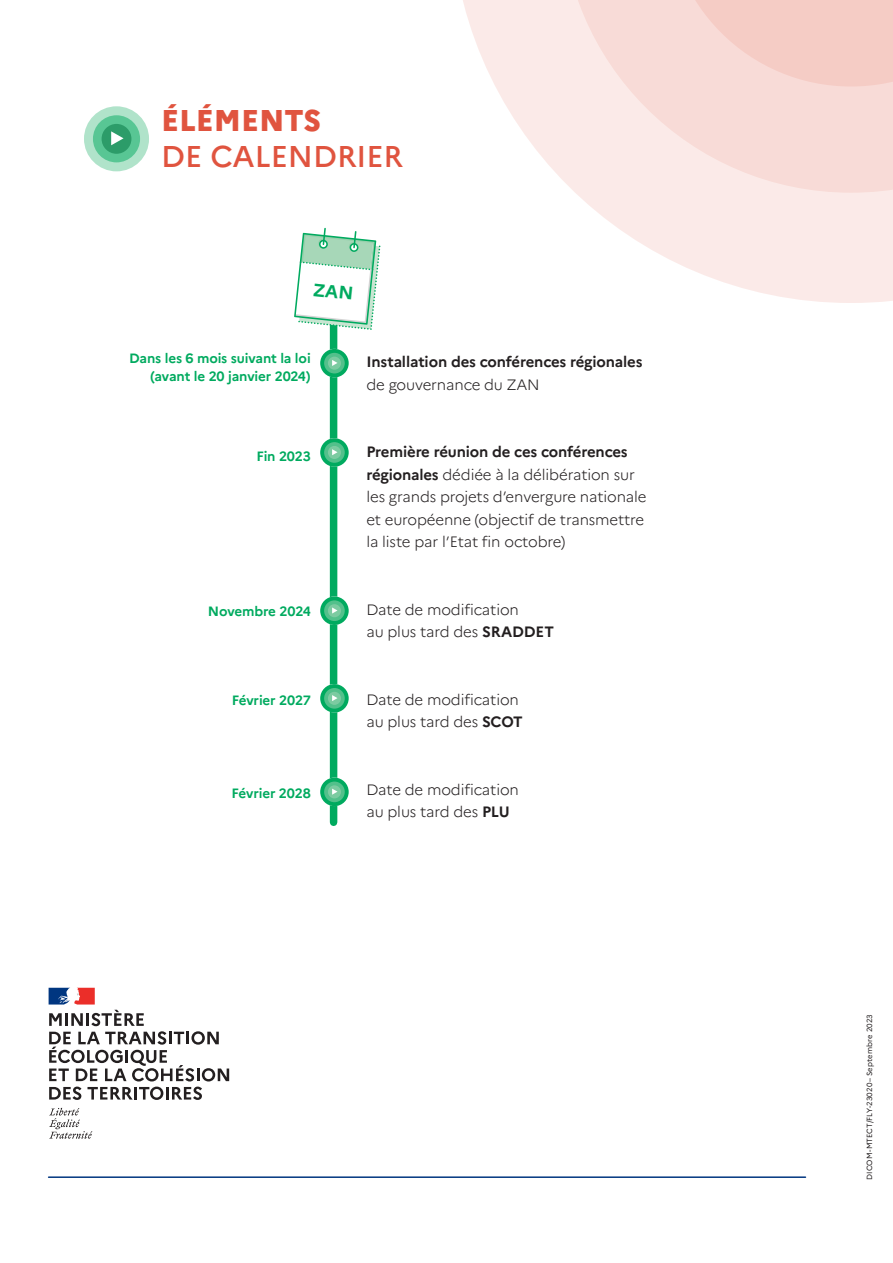
<style>
.page{position:relative;width:893px;height:1263px;background:#fff}
.page>*{position:absolute;margin:0;border:0;box-sizing:border-box;transform-origin:0 0}
.t1{font:500 30px/36px "Marianne";color:#e0543f}
.texte{font:300 15px/22.5px "Marianne";letter-spacing:-.01em;color:#231f20}
.texte-2{font:700 15px/22.5px "Marianne";letter-spacing:-.01em;color:#231f20}
.texte-3{font:700 13.5px/18px "Marianne";letter-spacing:-.01em;color:#00aa5f;text-align:right}
.t2{font:7.5px "Marianne";letter-spacing:.015em;color:#231f20}
.s1{font-weight:800}
.s2{font-weight:300}
.s3{font-weight:700}
</style>
<div class="page">
<svg style="left:463px;top:0;width:430px;height:303px;fill:#fbeae8"></svg>
<svg style="left:561px;top:0;width:332px;height:193px;background:#f9e1dd"></svg>
<svg style="left:667px;top:0;width:226px;height:87px;background:#f6d1cb"></svg>
<div style="left:330px;top:289px;width:7px;height:533px;background:#00aa5f"></div>
<hr style="left:49px;top:1176px;width:756px;height:2px;background:#003680">
<svg style="left:49px;top:1108px;width:43px;height:31px"></svg>
<svg style="left:49px;top:1010px;width:180px;height:90px"></svg>
<svg style="left:49px;top:988px;width:46px;height:16px"></svg>
<div style="left:84px;top:106px;width:65px;height:65px;background:#b0e3ca;border-radius:50%"></div>
<div style="left:93px;top:115px;width:47px;height:47px;background:#58c694;border-radius:50%"></div>
<div style="left:102px;top:124px;width:29px;height:30px;background:#2c9c69;border-radius:50%"></div>
<svg style="left:111px;top:131px;width:13px;height:14px"></svg>
<svg style="left:320px;top:438px;width:29px;height:29px"></svg>
<svg style="left:324px;top:442px;width:21px;height:21px"></svg>
<svg style="left:328px;top:446px;width:13px;height:13px"></svg>
<svg style="left:332px;top:449px;width:5px;height:6px"></svg>
<svg style="left:320px;top:349px;width:29px;height:28px"></svg>
<div style="left:324px;top:353px;width:21px;height:20px;background:#53c08b;border-radius:50%"></div>
<div style="left:328px;top:357px;width:13px;height:13px;background:#7ccba1;border-radius:50%"></div>
<svg style="left:332px;top:360px;width:5px;height:6px"></svg>
<svg style="left:320px;top:596px;width:29px;height:29px"></svg>
<svg style="left:324px;top:600px;width:21px;height:21px"></svg>
<svg style="left:328px;top:604px;width:13px;height:13px"></svg>
<svg style="left:332px;top:607px;width:5px;height:6px"></svg>
<div style="left:320px;top:684px;width:29px;height:28px;background:#00aa5f;border-radius:50%"></div>
<svg style="left:324px;top:688px;width:21px;height:21px"></svg>
<div style="left:328px;top:692px;width:13px;height:13px;background:#7ccba1;border-radius:50%"></div>
<svg style="left:332px;top:695px;width:5px;height:6px"></svg>
<svg style="left:320px;top:777px;width:29px;height:29px"></svg>
<div style="left:320px;top:778px;width:29px;height:28px;background:#00aa5f;border-radius:50%"></div>
<svg style="left:324px;top:781px;width:21px;height:21px"></svg>
<svg style="left:328px;top:785px;width:13px;height:13px"></svg>
<svg style="left:332px;top:789px;width:5px;height:6px"></svg>
<svg style="left:294px;top:228px;width:86px;height:102px"></svg>
<p class="t1" style="left:161px;top:99px;width:244px"><span class="s1">ÉLÉMENTS<br></span>DE CALENDRIER</p>
<p class="texte-3" style="left:129px;top:349px;width:183px">Dans les 6 mois suivant la loi (avant le 20 janvier 2024)</p>
<p class="texte-2" style="left:366px;top:350px;width:278px">Installation des conférences régionales <span class="s2">de gouvernance du ZAN</span></p>
<p class="texte-3" style="left:256px;top:446px;width:56px">Fin 2023</p>
<p class="texte" style="left:366px;top:440px;width:282px"><span class="s3">Première réunion de ces conférences régionales</span> dédiée à la délibération sur les grands projets d’envergure nationale et européenne (objectif de transmettre la liste par l’Etat fin octobre)</p>
<p class="texte-3" style="left:208px;top:601px;width:104px">Novembre 2024</p>
<p class="texte" style="left:366px;top:597px;width:154px">Date de modification</p>
<p class="texte" style="left:366px;top:620px;width:189px">au plus tard des <span class="s3">SRADDET</span></p>
<p class="texte-3" style="left:232px;top:690px;width:80px">Février 2027</p>
<p class="texte" style="left:366px;top:687px;width:154px">Date de modification</p>
<p class="texte" style="left:366px;top:710px;width:158px">au plus tard des <span class="s3">SCOT</span></p>
<p class="texte-3" style="left:232px;top:783px;width:81px">Février 2028</p>
<p class="texte" style="left:366px;top:777px;width:154px">Date de modification</p>
<p class="texte" style="left:366px;top:800px;width:145px">au plus tard des <span class="s3">PLU</span></p>
<p class="t2" style="left:865px;top:1180px;width:167px;rotate:-90deg">DICOM-MTECT/FLY-23020– Septembre 2023</p>
</div>
